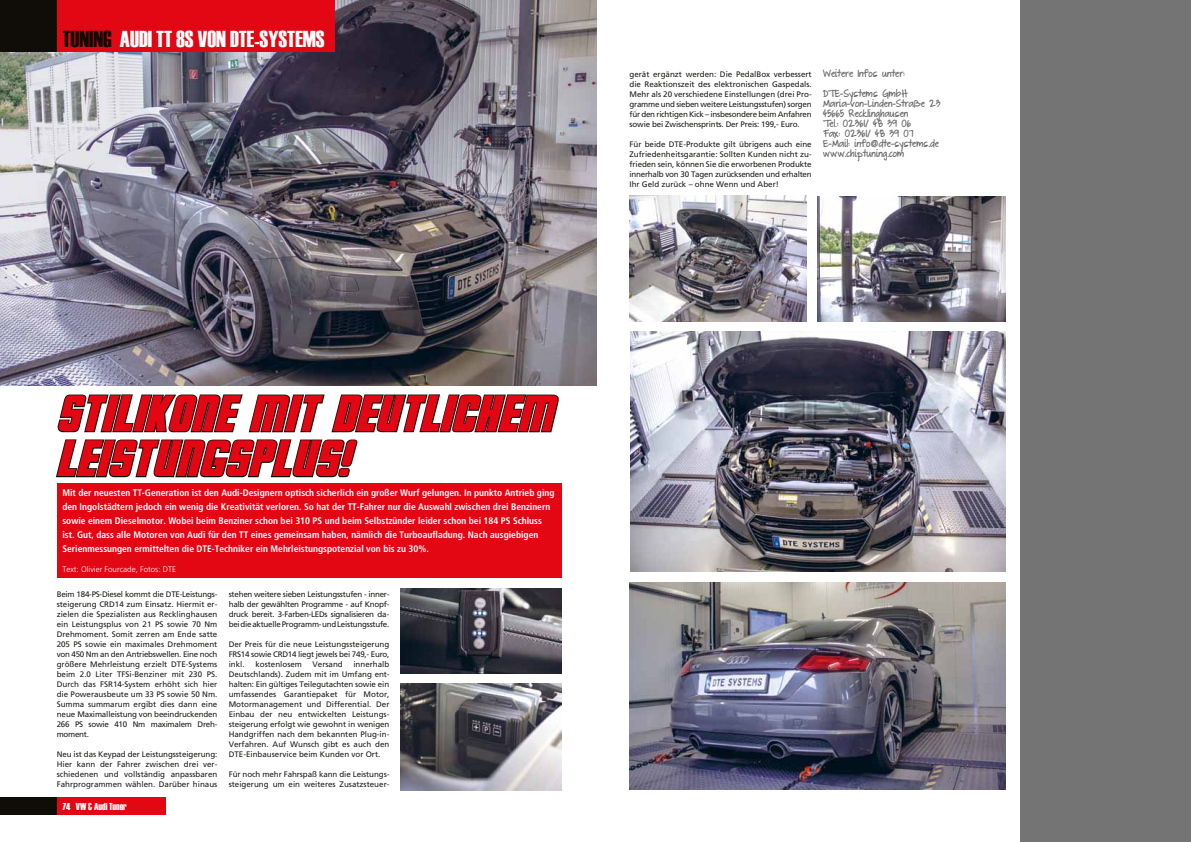
<style>
.page{position:relative;width:1191px;height:842px;background:#fff}
.page>*{position:absolute;margin:0;border:0;box-sizing:border-box;transform-origin:0 0}
.t1{font:48.9px/45px "Hes Dead Jim";color:#e30613}
.t2{font:23px "Haettenschweiler";color:#fff}
.t3{font:10px "Haettenschweiler";color:#fff}
.t4{font:700 condensed 9.5px/14px "Frutiger";color:#fff}
.t5{font:700 9px/10px "The Great Escape";color:#666}
.t6{font:8px/10px "Frutiger";letter-spacing:-.01em;color:#1d1d1b;text-align:justify}
.t7{font:300 8px "Frutiger";color:#fff}
.s1{color:#100c08}
</style>
<div class="page">
<div style="left:57px;top:797px;width:109px;height:17px;background:#e30613"></div>
<div style="left:0;top:797px;width:57px;height:17px;background:#100c08"></div>
<div style="left:57px;top:483px;width:504px;height:95px;background:#e30613"></div>
<svg style="left:56px;top:394px;width:503px;height:84px"></svg>
<div style="left:1020px;top:0;width:171px;height:842px;background:#757474"></div>
<img style="left:818px;top:196px;width:187px;height:125px">
<img style="left:629px;top:196px;width:177px;height:125px">
<img style="left:629px;top:583px;width:376px;height:206px">
<img style="left:630px;top:332px;width:375px;height:239px">
<img style="left:0;top:0;width:596px;height:386px">
<img style="left:401px;top:588px;width:160px;height:85px">
<img style="left:401px;top:684px;width:160px;height:107px">
<div style="left:0;top:0;width:57px;height:51px;background:#100c08"></div>
<div style="left:57px;top:0;width:277px;height:51px;background:#e30613"></div>
<h2 class="t2" style="left:62px;top:26px;width:263px"><span class="s1">TUNING</span> AUDI TT 8S VON DTE-SYSTEMS</h2>
<p class="t6" style="left:629px;top:69px;width:184px">gerät ergänzt werden: Die PedalBox verbessert die Reaktionszeit des elektronischen Gaspedals.<br>Mehr als 20 verschiedene Einstellungen (drei Pro&shy;gramme und sieben weitere Leistungsstufen) sorgen für den richtigen Kick – insbesondere beim Anfahren sowie bei Zwischensprints. Der Preis: 199,- Euro.</p>
<p class="t6" style="left:629px;top:139px;width:184px">Für beide DTE-Produkte gilt übrigens auch eine Zufriedenheitsgarantie: Sollten Kunden nicht zu&shy;frieden sein, können Sie die erworbenen Produkte innerhalb von 30 Tagen zurücksenden und erhalten Ihr Geld zurück – ohne Wenn und Aber!</p>
<p class="t5" style="left:823px;top:69px;width:84px">Weitere Infos unter:</p>
<p class="t5" style="left:823px;top:89px;width:119px">DTE-Systems GmbH<br>Maria-von-Linden-Straße 23<br>45665 Recklinghausen<br>Tel.: 02361/ 48 39 06<br>Fax: 02361/ 48 39 07<br>E-Mail: info@dte-systems.de www.chiptuning.com</p>
<h1 class="t1" style="left:57px;top:391px;width:498px">STILIKONE MIT DEUTLICHEM<br>LEISTUNGSPLUS!</h1>
<p class="t4" style="left:62px;top:486px;width:494px">Mit der neuesten TT-Generation ist den Audi-Designern optisch sicherlich ein großer Wurf gelungen. In punkto Antrieb ging den Ingolstädtern jedoch ein wenig die Kreativität verloren. So hat der TT-Fahrer nur die Auswahl zwischen drei Benzinern sowie einem Dieselmotor. Wobei beim Benziner schon bei 310 PS und beim Selbstzünder leider schon bei 184 PS Schluss ist. Gut, dass alle Motoren von Audi für den TT eines gemeinsam haben, nämlich die Turboaufladung. Nach ausgiebigen Serienmessungen ermittelten die DTE-Techniker ein Mehrleistungspotenzial von bis zu 30%.</p>
<p class="t7" style="left:62px;top:565px;width:115px">Text: Olivier Fourcade, Fotos: DTE</p>
<p class="t6" style="left:57px;top:589px;width:162px">Beim 184-PS-Diesel kommt die DTE-Leistungs&shy;steigerung CRD14 zum Einsatz. Hiermit er&shy;zielen die Spezialisten aus Recklinghausen ein Leistungsplus von 21 PS sowie 70 Nm Drehmoment. Somit zerren am Ende satte 205 PS sowie ein maximales Drehmoment von 450 Nm an den Antriebswellen. Eine noch größere Mehrleistung erzielt DTE-Systems beim 2.0 Liter TFSi-Benziner mit 230 PS.<br>Durch das FSR14-System erhöht sich hier die Powerausbeute um 33 PS sowie 50 Nm.<br>Summa summarum ergibt dies dann eine neue Maximalleistung von beeindruckenden 266 PS sowie 410 Nm maximalem Dreh&shy;moment.</p>
<p class="t6" style="left:57px;top:749px;width:162px">Neu ist das Keypad der Leistungssteigerung:<br>Hier kann der Fahrer zwischen drei ver&shy;schiedenen und vollständig anpassbaren Fahrprogrammen wählen. Darüber hinaus</p>
<p class="t3" style="left:62px;top:801px;width:66px">74 VW &amp; AUDI TUNER</p>
<p class="t6" style="left:229px;top:589px;width:162px">stehen weitere sieben Leistungsstufen - inner&shy;halb der gewählten Programme - auf Knopf&shy;druck bereit. 3-Farben-LEDs signalisieren da&shy;bei die aktuelle Programm- und Leistungsstufe.</p>
<p class="t6" style="left:229px;top:639px;width:162px">Der Preis für die neue Leistungssteigerung FRS14 sowie CRD14 liegt jewels bei 749,- Euro, inkl.</p>
<p class="t6" style="left:229px;top:659px;width:162px;text-indent:125px">innerhalb Deutschlands). Zudem mit im Umfang ent&shy;halten: Ein gültiges Teilegutachten sowie ein umfassendes Garantiepaket für Motor, Motormanagement und Differential. Der Einbau der neu entwickelten Leistungs&shy;steigerung erfolgt wie gewohnt in wenigen Handgriffen nach dem bekannten Plug-in-Verfahren. Auf Wunsch gibt es auch den DTE-Einbauservice beim Kunden vor Ort.</p>
<p class="t6" style="left:229px;top:769px;width:162px">Für noch mehr Fahrspaß kann die Leistungs&shy;steigerung um ein weiteres Zusatzsteuer-</p>
<p class="t6" style="left:255px;top:659px;width:48px">kostenlosem</p>
<p class="t6" style="left:312px;top:659px;width:32px">Versand</p>
</div>
